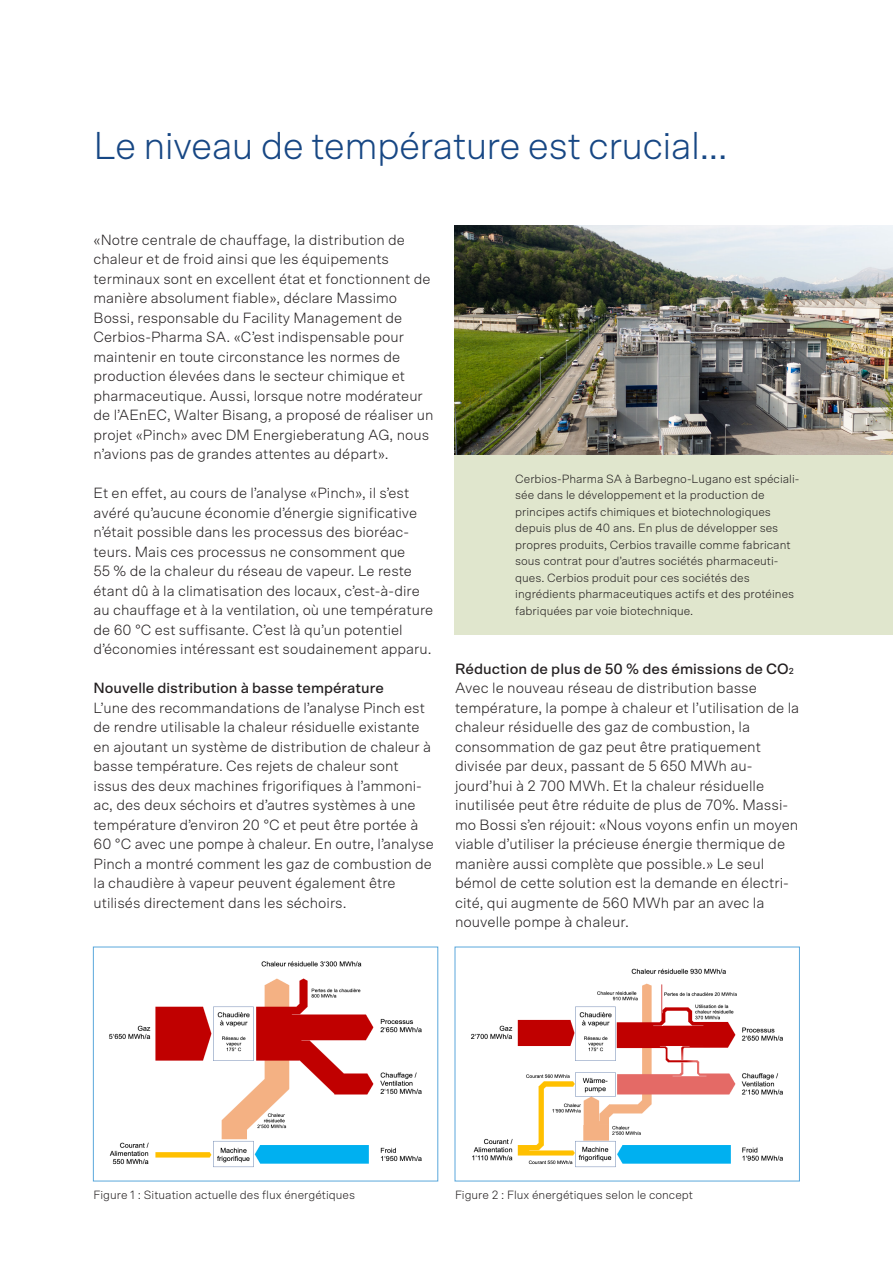
<style>
.page{position:relative;width:893px;height:1263px;background:#fff}
.page>*{position:absolute;margin:0;border:0;box-sizing:border-box;transform-origin:0 0}
.ECH_35_Titel{font:300 39px "Scto Grotesk A";letter-spacing:-.02em;color:#174784}
.ECH_10_Untertitel_üb{font:300 15px/19.5px "Scto Grotesk A";color:#231f20}
.ECH_10_Untertitel{font:500 15px "Scto Grotesk A";color:#231f20}
.ECH_10_Untertitel_üb-2{font:300 14.85px/19.5px "Scto Grotesk A";color:#231f20}
.ECH_10_Lauftext{font:300 14.85px/19.5px "Scto Grotesk A";color:#231f20}
.ECH_10_Untertitel-2{font:500 14.85px "Scto Grotesk A";color:#231f20}
.ECH_8_Marginalien{font:300 12px/16.5px "Scto Grotesk A";color:#231f20}
.s1{font-size:8.7px}
</style>
<div class="page">
<div style="left:455px;top:454px;width:438px;height:181px;background:#e0e6cd"></div>
<img style="left:471px;top:968px;width:312px;height:200px">
<img style="left:455px;top:225px;width:438px;height:229px">
<img style="left:109px;top:961px;width:313px;height:207px">
<div style="left:93px;top:947px;width:345px;height:234px;border:1px solid #5ba8dc"></div>
<p class="ECH_35_Titel" style="left:94px;top:123px;width:636px">Le niveau de température est crucial...</p>
<p class="ECH_10_Lauftext" style="left:94px;top:230px;width:341px">«Notre centrale de chauffage, la distribution de chaleur et de froid ainsi que les équipements terminaux sont en excellent état et fonctionnent de manière absolument fiable», déclare Massimo Bossi, responsable du Facility Management de Cerbios-Pharma SA. «C’est indispensable pour maintenir en toute circonstance les normes de production élevées dans le secteur chimique et pharmaceutique. Aussi, lorsque notre modérateur de l’AEnEC, Walter Bisang, a proposé de réaliser un projet «Pinch» avec DM Energieberatung AG, nous n’avions pas de grandes attentes au départ».</p>
<p class="ECH_10_Untertitel_üb-2" style="left:94px;top:483px;width:341px">Et en effet, au cours de l’analyse «Pinch», il s’est avéré qu’aucune économie d’énergie significative n’était possible dans les processus des bioréac&shy;teurs. Mais ces processus ne consomment que<br>55 % de la chaleur du réseau de vapeur. Le reste étant dû à la climatisation des locaux, c’est-à-dire au chauffage et à la ventilation, où une température de 60 °C est suffisante. C’est là qu’un potentiel d’économies intéressant est soudainement apparu.</p>
<p class="ECH_10_Untertitel-2" style="left:94px;top:679px;width:292px">Nouvelle distribution à basse température</p>
<p class="ECH_10_Untertitel_üb-2" style="left:94px;top:698px;width:342px">L’une des recommandations de l’analyse Pinch est de rendre utilisable la chaleur résiduelle existante en ajoutant un système de distribution de chaleur à basse température. Ces rejets de chaleur sont issus des deux machines frigorifiques à l’ammoni&shy;ac, des deux séchoirs et d’autres systèmes à une température d’environ 20 °C et peut être portée à 60 °C avec une pompe à chaleur. En outre, l’analyse Pinch a montré comment les gaz de combustion de la chaudière à vapeur peuvent également être utilisés directement dans les séchoirs.</p>
<p class="ECH_8_Marginalien" style="left:515px;top:470px;width:286px">Cerbios-Pharma SA à Barbegno-Lugano est spéciali&shy;sée dans le développement et la production de principes actifs chimiques et biotechnologiques depuis plus de 40 ans. En plus de développer ses propres produits, Cerbios travaille comme fabricant sous contrat pour d’autres sociétés pharmaceuti&shy;ques. Cerbios produit pour ces sociétés des ingrédients pharmaceutiques actifs et des protéines fabriquées par voie biotechnique.</p>
<p class="ECH_10_Untertitel" style="left:455px;top:659px;width:340px">Réduction de plus de 50 % des émissions de CO<span class="s1">2</span></p>
<p class="ECH_10_Untertitel_üb" style="left:455px;top:678px;width:346px">Avec le nouveau réseau de distribution basse température, la pompe à chaleur et l’utilisation de la chaleur résiduelle des gaz de combustion, la consommation de gaz peut être pratiquement divisée par deux, passant de 5 650 MWh au&shy;jourd’hui à 2 700 MWh. Et la chaleur résiduelle inutilisée peut être réduite de plus de 70%. Massi&shy;mo Bossi s’en réjouit: «Nous voyons enfin un moyen viable d’utiliser la précieuse énergie thermique de manière aussi complète que possible.» Le seul bémol de cette solution est la demande en électri&shy;cité, qui augmente de 560 MWh par an avec la nouvelle pompe à chaleur.</p>
<p class="ECH_8_Marginalien" style="left:94px;top:1186px;width:263px">Figure 1 : Situation actuelle des flux énergétiques</p>
<p class="ECH_8_Marginalien" style="left:455px;top:1186px;width:240px">Figure 2 : Flux énergétiques selon le concept</p>
</div>
